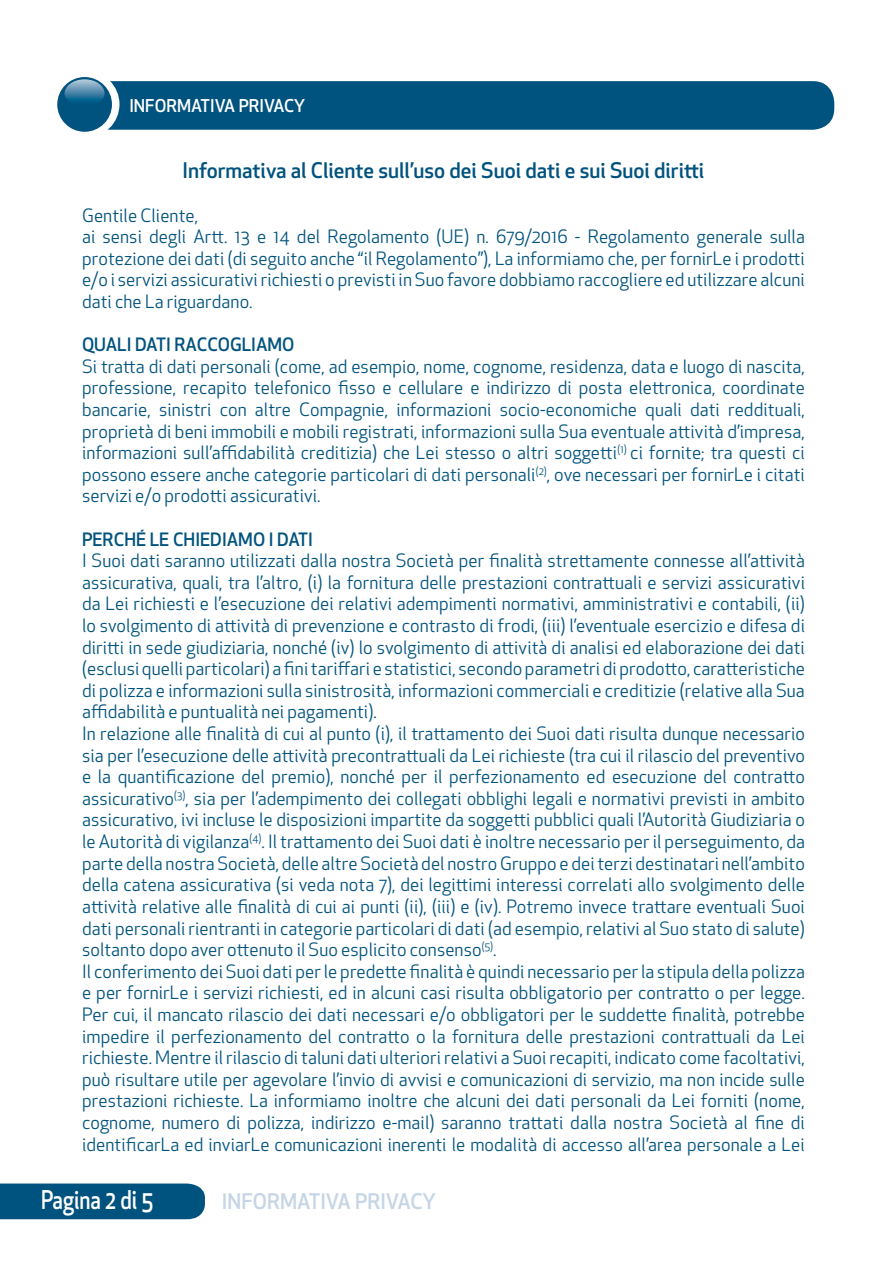
<style>
.page{position:relative;width:893px;height:1263px;background:#fff}
.page>*{position:absolute;margin:0;border:0;box-sizing:border-box;transform-origin:0 0}
.t1{font:500 25.2px "Apex New";color:#fff;scale:.83 1}
.t2{font:500 21px "Apex New";color:#00537e}
.t3{font:500 21px "Apex New";color:#c5d5e6}
.t4{font:18px/21.6px "Apex New";letter-spacing:.005em;color:#00537e;text-align:justify}
.t5{font:500 18px "Apex New";color:#00537e}
.t6{font:500 17.25px "Apex New";color:#fff}
</style>
<div class="page">
<div style="left:0;top:1183px;width:205px;height:36px;background:#00537e"></div>
<div style="left:67px;top:81px;width:767px;height:49px;background:#00537e;border-radius:21px"></div>
<div style="left:53px;top:71px;width:66px;height:67px;background:#fff;border-radius:50%"></div>
<div style="left:57px;top:77px;width:55px;height:55px;background:#00537e;border-radius:50%"></div>
<svg style="left:65px;top:79px;width:40px;height:27px"></svg>
<p class="t6" style="left:129px;top:94px;width:178px">INFORMATIVA PRIVACY</p>
<p class="t2" style="left:183px;top:157px;width:523px">Informativa al Cliente sull’uso dei Suoi dati e sui Suoi diritti</p>
<p class="t4" style="left:82px;top:204px;width:118px">Gentile Cliente,</p>
<p class="t4" style="left:82px;top:226px;width:724px">ai sensi degli Artt. 13 e 14 del Regolamento (UE) n. 679/2016 - Regolamento generale sulla protezione dei dati (di seguito anche “il Regolamento”), La informiamo che, per fornirLe i prodotti e/o i servizi assicurativi richiesti o previsti in Suo favore dobbiamo raccogliere ed utilizzare alcuni dati che La riguardano.</p>
<p class="t5" style="left:82px;top:333px;width:214px">QUALI DATI RACCOGLIAMO</p>
<p class="t4" style="left:82px;top:355px;width:724px">Si tratta di dati personali (come, ad esempio, nome, cognome, residenza, data e luogo di nascita, professione, recapito telefonico fisso e cellulare e indirizzo di posta elettronica, coordinate bancarie, sinistri con altre Compagnie, informazioni socio-economiche quali dati reddituali, proprietà di beni immobili e mobili registrati, informazioni sulla Sua eventuale attività d’impresa, informazioni sull’affidabilità creditizia) che Lei stesso o altri soggetti<sup>(1)</sup> ci fornite; tra questi ci possono essere anche categorie particolari di dati personali<sup>(2)</sup>, ove necessari per fornirLe i citati servizi e/o prodotti assicurativi.</p>
<p class="t5" style="left:82px;top:527px;width:232px">PERCHÉ LE CHIEDIAMO I DATI</p>
<p class="t4" style="left:82px;top:550px;width:724px">I Suoi dati saranno utilizzati dalla nostra Società per finalità strettamente connesse all’attività assicurativa, quali, tra l’altro, (i) la fornitura delle prestazioni contrattuali e servizi assicurativi da Lei richiesti e l’esecuzione dei relativi adempimenti normativi, amministrativi e contabili, (ii) lo svolgimento di attività di prevenzione e contrasto di frodi, (iii) l’eventuale esercizio e difesa di diritti in sede giudiziaria, nonché (iv) lo svolgimento di attività di analisi ed elaborazione dei dati (esclusi quelli particolari) a fini tariffari e statistici, secondo parametri di prodotto, caratteristiche di polizza e informazioni sulla sinistrosità, informazioni commerciali e creditizie (relative alla Sua affidabilità e puntualità nei pagamenti).</p>
<p class="t4" style="left:82px;top:723px;width:724px">In relazione alle finalità di cui al punto (i), il trattamento dei Suoi dati risulta dunque necessario sia per l’esecuzione delle attività precontrattuali da Lei richieste (tra cui il rilascio del preventivo e la quantificazione del premio), nonché per il perfezionamento ed esecuzione del contratto assicurativo<sup>(3)</sup>, sia per l’adempimento dei collegati obblighi legali e normativi previsti in ambito assicurativo, ivi incluse le disposizioni impartite da soggetti pubblici quali l’Autorità Giudiziaria o le Autorità di vigilanza<sup>(4)</sup>. Il trattamento dei Suoi dati è inoltre necessario per il perseguimento, da parte della nostra Società, delle altre Società del nostro Gruppo e dei terzi destinatari nell’ambito della catena assicurativa (si veda nota 7), dei legittimi interessi correlati allo svolgimento delle attività relative alle finalità di cui ai punti (ii), (iii) e (iv). Potremo invece trattare eventuali Suoi dati personali rientranti in categorie particolari di dati (ad esempio, relativi al Suo stato di salute) soltanto dopo aver ottenuto il Suo esplicito consenso<sup>(5)</sup>.</p>
<p class="t4" style="left:82px;top:960px;width:724px">Il conferimento dei Suoi dati per le predette finalità è quindi necessario per la stipula della polizza e per fornirLe i servizi richiesti, ed in alcuni casi risulta obbligatorio per contratto o per legge.<br>Per cui, il mancato rilascio dei dati necessari e/o obbligatori per le suddette finalità, potrebbe impedire il perfezionamento del contratto o la fornitura delle prestazioni contrattuali da Lei richieste. Mentre il rilascio di taluni dati ulteriori relativi a Suoi recapiti, indicato come facoltativi, può risultare utile per agevolare l’invio di avvisi e comunicazioni di servizio, ma non incide sulle prestazioni richieste. La informiamo inoltre che alcuni dei dati personali da Lei forniti (nome, cognome, numero di polizza, indirizzo e-mail) saranno trattati dalla nostra Società al fine di identificarLa ed inviarLe comunicazioni inerenti le modalità di accesso all’area personale a Lei</p>
<h1 class="t1" style="left:41px;top:1183px;width:137px">Pagina 2 di 5</h1>
<p class="t3" style="left:222px;top:1187px;width:216px">INFORMATIVA PRIVACY</p>
</div>
